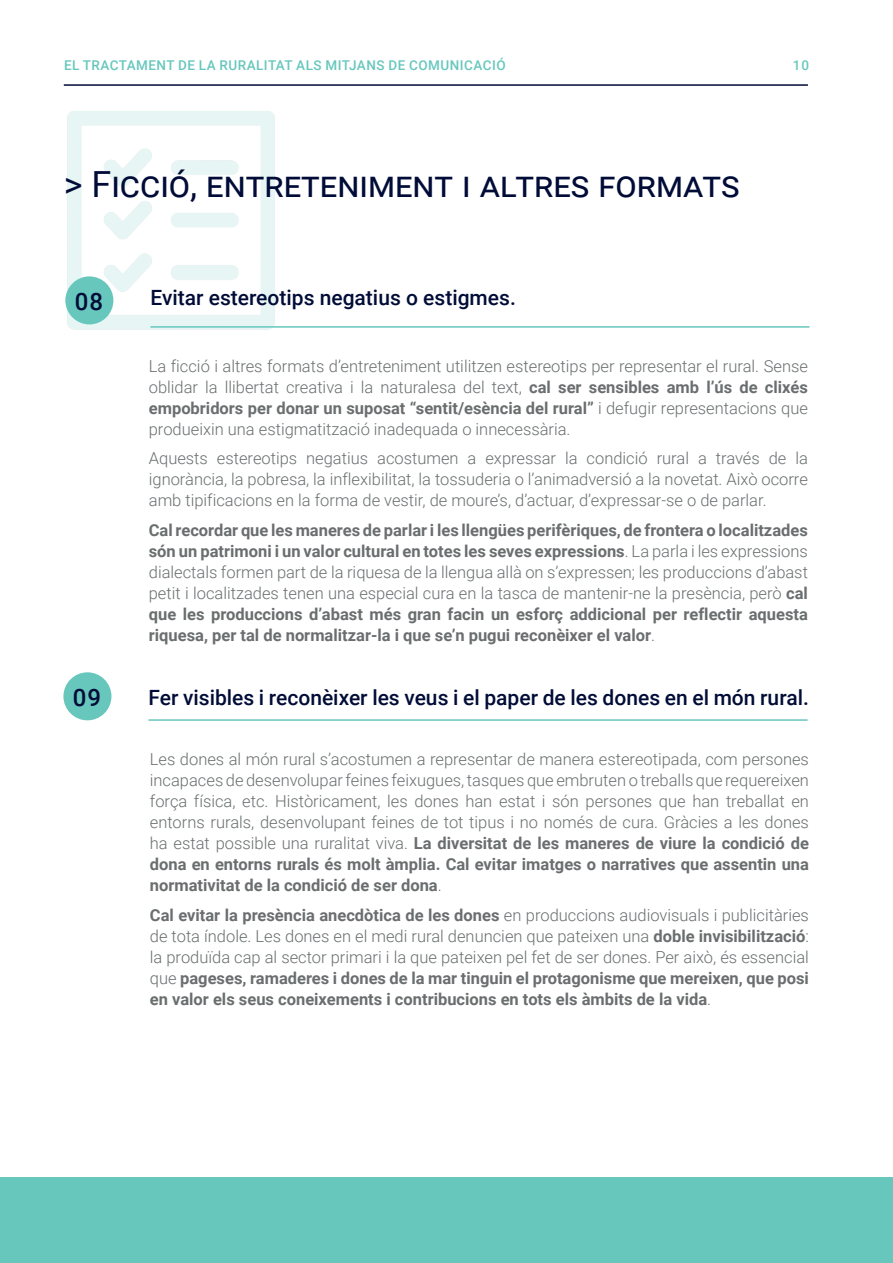
<style>
.page{position:relative;width:893px;height:1263px;background:#fff}
.page>*{position:absolute;margin:0;border:0;box-sizing:border-box;transform-origin:0 0}
.t1{font:36px "Roboto";color:#000c37}
.t2{font:500 24px "Roboto";color:#000c37}
.t3{font:500 21px "Roboto";color:#000c37}
.t4{font:300 16.5px/21px "Roboto";color:#6a6e6f;text-align:justify}
.t5{font:700 16.5px/21px "Roboto";color:#6a6e6f;text-align:justify}
.t6{font:500 13.5px "Roboto";letter-spacing:.035em;color:#67c7bd}
.s1{font-weight:700}
.s2{font-weight:300}
</style>
<div class="page">
<div style="left:0;top:1178px;width:893px;height:85px;background:#67c7bd"></div>
<hr style="left:64px;top:84px;width:744px;height:2px;background:#000c37">
<img style="left:66px;top:111px;width:209px;height:219px">
<div style="left:65px;top:276px;width:48px;height:48px;background:#67c7bd;border-radius:50%"></div>
<hr style="left:150px;top:326px;width:659px;height:2px;background:#67c7bd">
<div style="left:63px;top:672px;width:48px;height:48px;background:#67c7bd;border-radius:50%"></div>
<hr style="left:148px;top:719px;width:660px;height:2px;background:#67c7bd">
<p class="t6" style="left:64px;top:55px;width:443px">EL TRACTAMENT DE LA RURALITAT ALS MITJANS DE COMUNICACIÓ</p>
<p class="t6" style="left:793px;top:55px;width:18px">10</p>
<p class="t1" style="left:64px;top:159px;width:677px">&gt; Ficció, entreteniment i altres formats</p>
<p class="t2" style="left:75px;top:284px;width:30px">08</p>
<p class="t3" style="left:150px;top:283px;width:367px">Evitar estereotips negatius o estigmes.</p>
<p class="t4" style="left:149px;top:355px;width:661px">La ficció i altres formats d’entreteniment utilitzen estereotips per representar el rural. Sense oblidar la llibertat creativa i la naturalesa del text, <span class="s1">cal ser sensibles amb l’ús de clixés empobridors per donar un suposat “sentit/esència del rural”</span> i defugir representacions que produeixin una estigmatització inadequada o innecessària.</p>
<p class="t4" style="left:149px;top:447px;width:661px">Aquests estereotips negatius acostumen a expressar la condició rural a través de la ignorància, la pobresa, la inflexibilitat, la tossuderia o l’animadversió a la novetat. Això ocorre amb tipificacions en la forma de vestir, de moure’s, d’actuar, d’expressar-se o de parlar.</p>
<p class="t5" style="left:149px;top:519px;width:661px">Cal recordar que les maneres de parlar i les llengües perifèriques, de frontera o localitzades són un patrimoni i un valor cultural en totes les seves expressions<span class="s2">. La parla i les expressions dialectals formen part de la riquesa de la llengua allà on s’expressen; les produccions d’abast petit i localitzades tenen una especial cura en la tasca de mantenir-ne la presència, però</span> cal que les produccions d’abast més gran facin un esforç addicional per reflectir aquesta riquesa, per tal de normalitzar-la i que se’n pugui reconèixer el valor<span class="s2">.</span></p>
<p class="t2" style="left:73px;top:680px;width:30px">09</p>
<p class="t3" style="left:148px;top:682px;width:662px">Fer visibles i reconèixer les veus i el paper de les dones en el món rural.</p>
<p class="t4" style="left:150px;top:748px;width:661px">Les dones al món rural s’acostumen a representar de manera estereotipada, com persones incapaces de desenvolupar feines feixugues, tasques que embruten o treballs que requereixen força física, etc. Històricament, les dones han estat i són persones que han treballat en entorns rurals, desenvolupant feines de tot tipus i no només de cura. Gràcies a les dones ha estat possible una ruralitat viva. <span class="s1">La diversitat de les maneres de viure la condició de dona en entorns rurals és molt àmplia. Cal evitar imatges o narratives que assentin una normativitat de la condició de ser dona</span>.</p>
<p class="t5" style="left:150px;top:904px;width:661px">Cal evitar la presència anecdòtica de les dones <span class="s2">en produccions audiovisuals i publicitàries de tota índole. Les dones en el medi rural denuncien que pateixen una</span> doble invisibilització<span class="s2">: la produïda cap al sector primari i la que pateixen pel fet de ser dones. Per això, és essencial que</span> pageses, ramaderes i dones de la mar tinguin el protagonisme que mereixen, que posi en valor els seus coneixements i contribucions en tots els àmbits de la vida<span class="s2">.</span></p>
</div>
